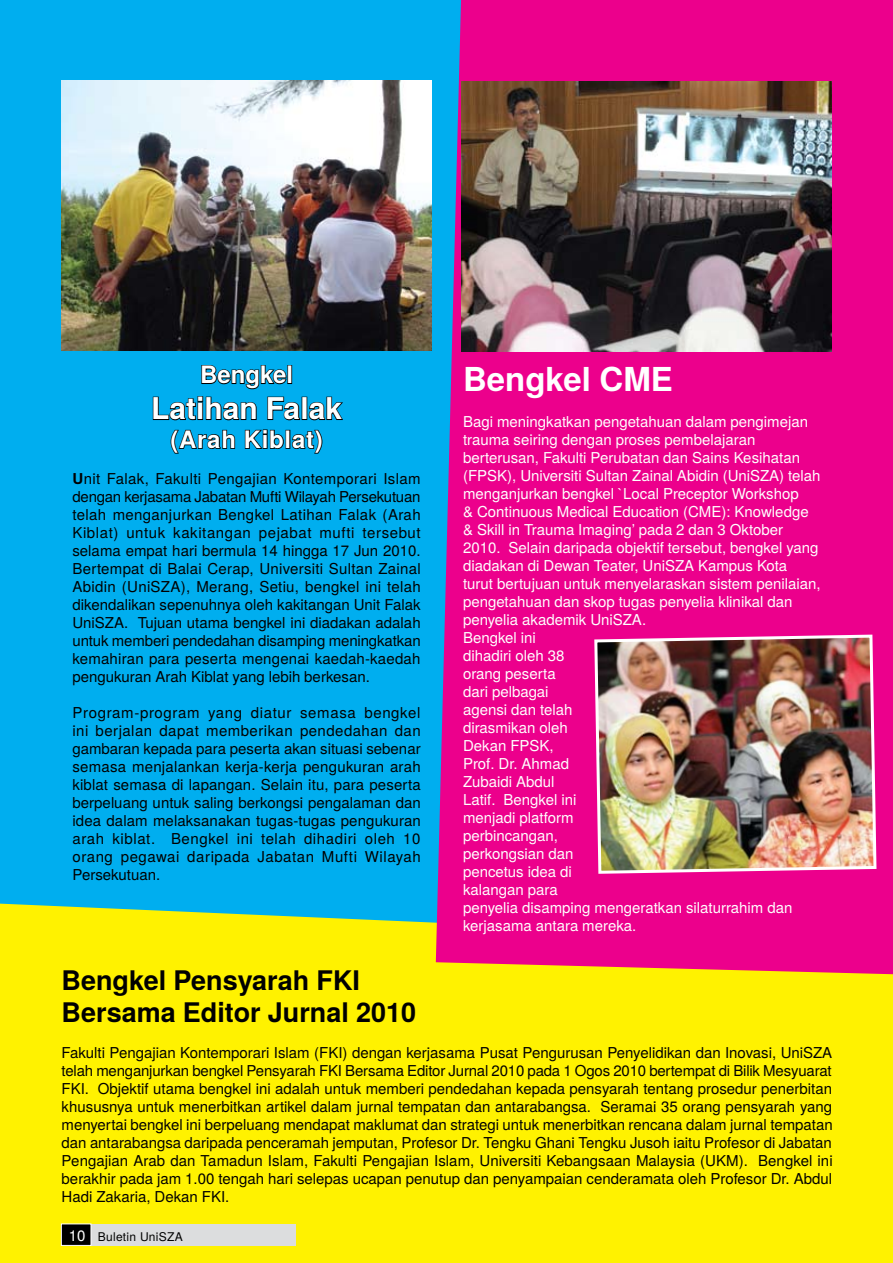
<style>
.page{position:relative;width:893px;height:1263px;background:#fff}
.page>*{position:absolute;margin:0;border:0;box-sizing:border-box;transform-origin:0 0}
.t1{font:700 33px "Te X Gyre Heros";color:#fff}
.t2{font:700 30px "Te X Gyre Heros";color:#fff}
.t3{font:700 27px/32.4px "Te X Gyre Heros";color:#000}
.t4{font:700 24px "Te X Gyre Heros";letter-spacing:.03em;color:#fff}
.t5{font:700 24px "Te X Gyre Heros";color:#fff}
.t6{font:15px/18px "Te X Gyre Heros";color:#000;text-align:justify}
.t7{font:15px/18px "Te X Gyre Heros";color:#fff}
.t8{font:12px "Te X Gyre Heros";letter-spacing:.025em;color:#000}
.s1{font-weight:700}
.s2{font-size:15px;color:#fff}
</style>
<div class="page">
<div style="left:0;top:0;width:470px;height:954px;background:#00aeef"></div>
<div style="left:0;top:903px;width:893px;height:360px;background:#fff200"></div>
<div style="left:436px;top:0;width:457px;height:975px;background:#ec008c"></div>
<img style="left:62px;top:81px;width:370px;height:270px">
<svg style="left:201px;top:365px;width:86px;height:25px"></svg>
<div style="left:287px;top:365px;width:5px;height:19px;border:2px solid #000"></div>
<svg style="left:152px;top:396px;width:105px;height:25px"></svg>
<svg style="left:267px;top:396px;width:34px;height:25px"></svg>
<div style="left:302px;top:397px;width:5px;height:23px;border:2px solid #000"></div>
<svg style="left:308px;top:396px;width:35px;height:25px"></svg>
<svg style="left:170px;top:429px;width:66px;height:25px"></svg>
<svg style="left:244px;top:429px;width:40px;height:20px"></svg>
<div style="left:285px;top:430px;width:5px;height:19px;border:2px solid #000"></div>
<svg style="left:292px;top:429px;width:31px;height:25px"></svg>
<img style="left:462px;top:81px;width:370px;height:270px">
<img style="left:593px;top:633px;width:285px;height:242px">
<div style="left:61px;top:1224px;width:235px;height:21px;background:#dcddde"></div>
<div style="left:61px;top:1224px;width:30px;height:21px;background:#000"></div>
<h3 class="t5" style="left:200px;top:356px;width:94px">Bengkel</h3>
<h2 class="t2" style="left:151px;top:385px;width:192px">Latihan Falak</h2>
<h3 class="t4" style="left:170px;top:421px;width:154px">(Arah Kiblat)</h3>
<p class="t6" style="left:72px;top:469px;width:350px"><span class="s1">U</span>nit Falak, Fakulti Pengajian Kontemporari Islam dengan kerjasama Jabatan Mufti Wilayah Persekutuan telah menganjurkan Bengkel Latihan Falak (Arah Kiblat) untuk kakitangan pejabat mufti tersebut selama empat hari bermula 14 hingga 17 Jun 2010.<br>Bertempat di Balai Cerap, Universiti Sultan Zainal Abidin (UniSZA), Merang, Setiu, bengkel ini telah dikendalikan sepenuhnya oleh kakitangan Unit Falak UniSZA. Tujuan utama bengkel ini diadakan adalah untuk memberi pendedahan disamping meningkatkan kemahiran para peserta mengenai kaedah-kaedah pengukuran Arah Kiblat yang lebih berkesan.</p>
<p class="t6" style="left:72px;top:703px;width:350px">Program-program yang diatur semasa bengkel ini berjalan dapat memberikan pendedahan dan gambaran kepada para peserta akan situasi sebenar semasa menjalankan kerja-kerja pengukuran arah kiblat semasa di lapangan. Selain itu, para peserta berpeluang untuk saling berkongsi pengalaman dan idea dalam melaksanakan tugas-tugas pengukuran arah kiblat. Bengkel ini telah dihadiri oleh 10 orang pegawai daripada Jabatan Mufti Wilayah Persekutuan.</p>
<h1 class="t1" style="left:463px;top:354px;width:211px">Bengkel CME</h1>
<p class="t7" style="left:463px;top:411px;width:359px">Bagi meningkatkan pengetahuan dalam pengimejan trauma seiring dengan proses pembelajaran berterusan, Fakulti Perubatan dan Sains Kesihatan (FPSK), Universiti Sultan Zainal Abidin (UniSZA) telah menganjurkan bengkel `Local Preceptor Workshop<br>&amp; Continuous Medical Education (CME): Knowledge &amp; Skill in Trauma Imaging’ pada 2 dan 3 Oktober<br>2010. Selain daripada objektif tersebut, bengkel yang diadakan di Dewan Teater, UniSZA Kampus Kota turut bertujuan untuk menyelaraskan sistem penilaian, pengetahuan dan skop tugas penyelia klinikal dan penyelia akademik UniSZA.<br>Bengkel ini<br>dihadiri oleh 38<br>orang peserta<br>dari pelbagai<br>agensi dan telah<br>dirasmikan oleh<br>Dekan FPSK,<br>Prof. Dr. Ahmad<br>Zubaidi Abdul<br>Latif. Bengkel ini<br>menjadi platform<br>perbincangan,<br>perkongsian dan<br>pencetus idea di<br>kalangan para<br>penyelia disamping mengeratkan silaturrahim dan kerjasama antara mereka.</p>
<h3 class="t3" style="left:62px;top:962px;width:356px">Bengkel Pensyarah FKI<br>Bersama Editor Jurnal 2010</h3>
<p class="t6" style="left:62px;top:1043px;width:772px">Fakulti Pengajian Kontemporari Islam (FKI) dengan kerjasama Pusat Pengurusan Penyelidikan dan Inovasi, UniSZA telah menganjurkan bengkel Pensyarah FKI Bersama Editor Jurnal 2010 pada 1 Ogos 2010 bertempat di Bilik Mesyuarat FKI. Objektif utama bengkel ini adalah untuk memberi pendedahan kepada pensyarah tentang prosedur penerbitan khususnya untuk menerbitkan artikel dalam jurnal tempatan dan antarabangsa. Seramai 35 orang pensyarah yang menyertai bengkel ini berpeluang mendapat maklumat dan strategi untuk menerbitkan rencana dalam jurnal tempatan dan antarabangsa daripada penceramah jemputan, Profesor Dr. Tengku Ghani Tengku Jusoh iaitu Profesor di Jabatan Pengajian Arab dan Tamadun Islam, Fakulti Pengajian Islam, Universiti Kebangsaan Malaysia (UKM). Bengkel ini berakhir pada jam 1.00 tengah hari selepas ucapan penutup dan penyampaian cenderamata oleh Profesor Dr. Abdul Hadi Zakaria, Dekan FKI.</p>
<p class="t8" style="left:69px;top:1227px;width:115px"><span class="s2">10</span> Buletin UniSZA</p>
</div>
